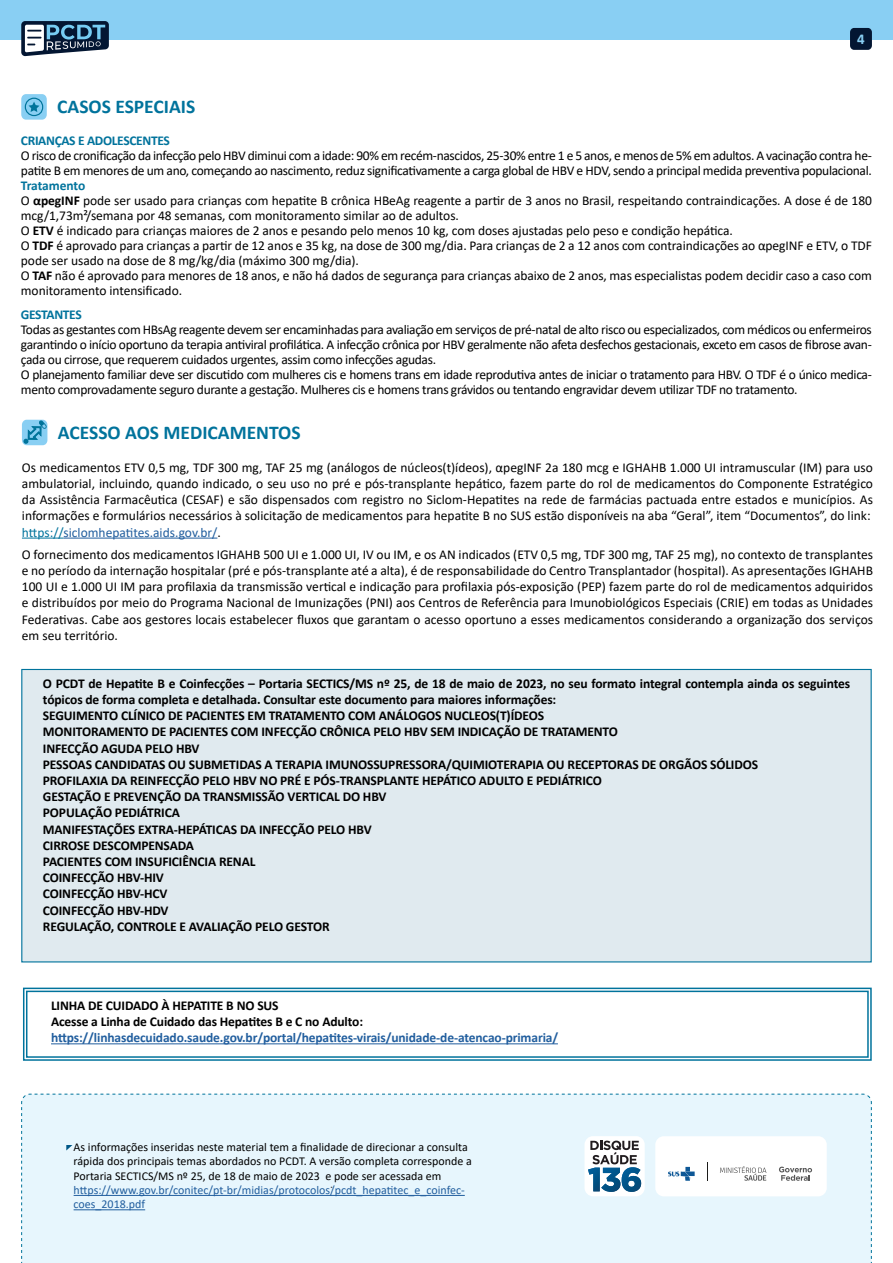
<style>
.page{position:relative;width:893px;height:1263px;background:#fff}
.page>*{position:absolute;margin:0;border:0;box-sizing:border-box;transform-origin:0 0}
.t1{font:700 19.5px "Calibri";color:#00739c}
.t2{font:700 15px "Calibri";color:#89cff3}
.t3{font:13.5px/15px "Calibri";letter-spacing:-.01em;color:#000}
.t4{font:700 13.5px/16.2px "Calibri";letter-spacing:-.01em;color:#000}
.t5{font:700 13.5px/16.2px "Calibri";letter-spacing:-.01em;color:#215e9e}
.t6{font:700 13.5px "Calibri";letter-spacing:-.025em;color:#00739c}
.t7{font:12px/14.4px "Calibri";color:#000}
.t8{font:12px/14.4px "Calibri";color:#215e9e}
.t9{font:12px "Calibri";color:#414042}
.s1{font-weight:700;color:#00739c}
.s2{font-weight:700}
.s3{color:#00739c}
.s4{color:#215e9e}
.s5{color:#000}
.s6{color:#fff}
</style>
<div class="page">
<div style="left:0;top:0;width:893px;height:39px;background:#89cff3"></div>
<div style="left:850px;top:28px;width:22px;height:22px;background:#031632;border-radius:4px"></div>
<svg style="left:21px;top:21px;width:88px;height:35px;background:#597086"></svg>
<div style="left:21px;top:1094px;width:851px;height:169px;background:#e7f6fd"></div>
<svg style="left:66px;top:1145px;width:6px;height:5px"></svg>
<div style="left:655px;top:1136px;width:172px;height:60px;background:#fff;border-radius:9px"></div>
<svg style="left:779px;top:1167px;width:33px;height:14px"></svg>
<svg style="left:668px;top:1167px;width:27px;height:14px"></svg>
<svg style="left:720px;top:1166px;width:46px;height:15px"></svg>
<svg style="left:707px;top:1162px;width:1px;height:19px"></svg>
<div style="left:584px;top:1136px;width:61px;height:60px;background:#fff;border-radius:9px"></div>
<svg style="left:588px;top:1140px;width:53px;height:52px"></svg>
<hr style="left:74px;top:1195px;width:391px;height:1px;background:#215e9e">
<hr style="left:74px;top:1209px;width:71px;height:1px;background:#215e9e">
<div style="left:22px;top:420px;width:25px;height:25px;background:#89cff3;border-radius:5px"></div>
<svg style="left:23px;top:420px;width:24px;height:24px"></svg>
<svg style="left:21px;top:94px;width:26px;height:26px"></svg>
<div style="left:25px;top:98px;width:18px;height:18px;border:1px solid #00749b;border-radius:50%"></div>
<svg style="left:29px;top:102px;width:10px;height:10px"></svg>
<hr style="left:22px;top:538px;width:42px;height:1px;background:#00739c">
<hr style="left:64px;top:538px;width:153px;height:1px;background:#215e9e">
<div style="left:21px;top:669px;width:851px;height:293px;background:#e0eaef;border:1px solid #00739c"></div>
<svg style="left:23px;top:987px;width:849px;height:74px"></svg>
<div style="left:26px;top:990px;width:843px;height:68px;border:1px solid #00739c"></div>
<hr style="left:51px;top:1043px;width:507px;height:1px;background:#215e9e">
<h1 class="t1" style="left:57px;top:93px;width:140px">CASOS ESPECIAIS</h1>
<p class="t2" style="left:857px;top:28px;width:9px">4</p>
<p class="t6" style="left:21px;top:131px;width:150px">CRIANÇAS E ADOLESCENTES</p>
<p class="t3" style="left:21px;top:148px;width:853px">O risco de cronificação da infecção pelo HBV diminui com a idade: 90% em recém-nascidos, 25-30% entre 1 e 5 anos, e menos de 5% em adultos. A vacinação contra he&shy;patite B em menores de um ano, começando ao nascimento, reduz significativamente a carga global de HBV e HDV, sendo a principal medida preventiva populacional.</p>
<p class="t3" style="left:21px;top:178px;width:852px"><span class="s1">Tratamento<br></span>O <span class="s2">αpegINF</span> pode ser usado para crianças com hepatite B crônica HBeAg reagente a partir de 3 anos no Brasil, respeitando contraindicações. A dose é de 180 mcg/1,73m²/semana por 48 semanas, com monitoramento similar ao de adultos.<br>O <span class="s2">ETV</span> é indicado para crianças maiores de 2 anos e pesando pelo menos 10 kg, com doses ajustadas pelo peso e condição hepática.<br>O <span class="s2">TDF</span> é aprovado para crianças a partir de 12 anos e 35 kg, na dose de 300 mg/dia. Para crianças de 2 a 12 anos com contraindicações ao αpegINF e ETV, o TDF pode ser usado na dose de 8 mg/kg/dia (máximo 300 mg/dia).<br>O <span class="s2">TAF</span> não é aprovado para menores de 18 anos, e não há dados de segurança para crianças abaixo de 2 anos, mas especialistas podem decidir caso a caso com monitoramento intensificado.</p>
<p class="t6" style="left:21px;top:305px;width:62px">GESTANTES</p>
<p class="t3" style="left:21px;top:322px;width:852px">Todas as gestantes com HBsAg reagente devem ser encaminhadas para avaliação em serviços de pré-natal de alto risco ou especializados, com médicos ou enfermeiros garantindo o início oportuno da terapia antiviral profilática. A infecção crônica por HBV geralmente não afeta desfechos gestacionais, exceto em casos de fibrose avan&shy;çada ou cirrose, que requerem cuidados urgentes, assim como infecções agudas.<br>O planejamento familiar deve ser discutido com mulheres cis e homens trans em idade reprodutiva antes de iniciar o tratamento para HBV. O TDF é o único medica&shy;mento comprovadamente seguro durante a gestação. Mulheres cis e homens trans grávidos ou tentando engravidar devem utilizar TDF no tratamento.</p>
<h1 class="t1" style="left:58px;top:418px;width:244px">ACESSO AOS MEDICAMENTOS</h1>
<p class="t3" style="left:22px;top:459px;width:853px;line-height:16.2px">Os medicamentos ETV 0,5 mg, TDF 300 mg, TAF 25 mg (análogos de núcleos(t)ídeos), αpegINF 2a 180 mcg e IGHAHB 1.000 UI intramuscular (IM) para uso ambulatorial, incluindo, quando indicado, o seu uso no pré e pós-transplante hepático, fazem parte do rol de medicamentos do Componente Estratégico da Assistência Farmacêutica (CESAF) e são dispensados com registro no Siclom-Hepatites na rede de farmácias pactuada entre estados e municípios. As informações e formulários necessários à solicitação de medicamentos para hepatite B no SUS estão disponíveis na aba “Geral”, item “Documentos”, do link: <span class="s3">https://</span><span class="s4">siclomhepatites.aids.gov.br/</span>.</p>
<p class="t3" style="left:22px;top:546px;width:853px;line-height:16.2px;text-align:justify">O fornecimento dos medicamentos IGHAHB 500 UI e 1.000 UI, IV ou IM, e os AN indicados (ETV 0,5 mg, TDF 300 mg, TAF 25 mg), no contexto de transplantes e no período da internação hospitalar (pré e pós-transplante até a alta), é de responsabilidade do Centro Transplantador (hospital). As apresentações IGHAHB 100 UI e 1.000 UI IM para profilaxia da transmissão vertical e indicação para profilaxia pós-exposição (PEP) fazem parte do rol de medicamentos adquiridos e distribuídos por meio do Programa Nacional de Imunizações (PNI) aos Centros de Referência para Imunobiológicos Especiais (CRIE) em todas as Unidades Federativas. Cabe aos gestores locais estabelecer fluxos que garantam o acesso oportuno a esses medicamentos considerando a organização dos serviços em seu território.</p>
<p class="t4" style="left:43px;top:675px;width:809px">O PCDT de Hepatite B e Coinfecções – Portaria SECTICS/MS nº 25, de 18 de maio de 2023, no seu formato integral contempla ainda os seguintes tópicos de forma completa e detalhada. Consultar este documento para maiores informações:<br>SEGUIMENTO CLÍNICO DE PACIENTES EM TRATAMENTO COM ANÁLOGOS NUCLEOS(T)ÍDEOS<br>MONITORAMENTO DE PACIENTES COM INFECÇÃO CRÔNICA PELO HBV SEM INDICAÇÃO DE TRATAMENTO<br>INFECÇÃO AGUDA PELO HBV<br>PESSOAS CANDIDATAS OU SUBMETIDAS A TERAPIA IMUNOSSUPRESSORA/QUIMIOTERAPIA OU RECEPTORAS DE ORGÃOS SÓLIDOS<br>PROFILAXIA DA REINFECÇÃO PELO HBV NO PRÉ E PÓS-TRANSPLANTE HEPÁTICO ADULTO E PEDIÁTRICO<br>GESTAÇÃO E PREVENÇÃO DA TRANSMISSÃO VERTICAL DO HBV<br>POPULAÇÃO PEDIÁTRICA<br>MANIFESTAÇÕES EXTRA-HEPÁTICAS DA INFECÇÃO PELO HBV<br>CIRROSE DESCOMPENSADA<br>PACIENTES COM INSUFICIÊNCIA RENAL<br>COINFECÇÃO HBV-HIV<br>COINFECÇÃO HBV-HCV<br>COINFECÇÃO HBV-HDV<br>REGULAÇÃO, CONTROLE E AVALIAÇÃO PELO GESTOR</p>
<p class="t5" style="left:51px;top:997px;width:512px"><span class="s5">LINHA DE CUIDADO À HEPATITE B NO SUS<br>Acesse a Linha de Cuidado das Hepatites B e C no Adulto: </span>https://linhasdecuidado.saude.gov.br/portal/hepatites-virais/unidade-de-atencao-primaria/<span class="s6">.</span></p>
<p class="t7" style="left:74px;top:1139px;width:400px">As informações inseridas neste material tem a finalidade de direcionar a consulta rápida dos principais temas abordados no PCDT. A versão completa corresponde a<br>Portaria SECTICS/MS nº 25, de 18 de maio de 2023 e pode ser acessada em</p>
<p class="t8" style="left:74px;top:1182px;width:393px">https://www.gov.br/conitec/pt-br/midias/protocolos/pcdt_hepatitec_e_coinfec&shy;coes_2018.pdf</p>
<p class="t9" style="left:330px;top:1176px;width:5px">.</p>
</div>
